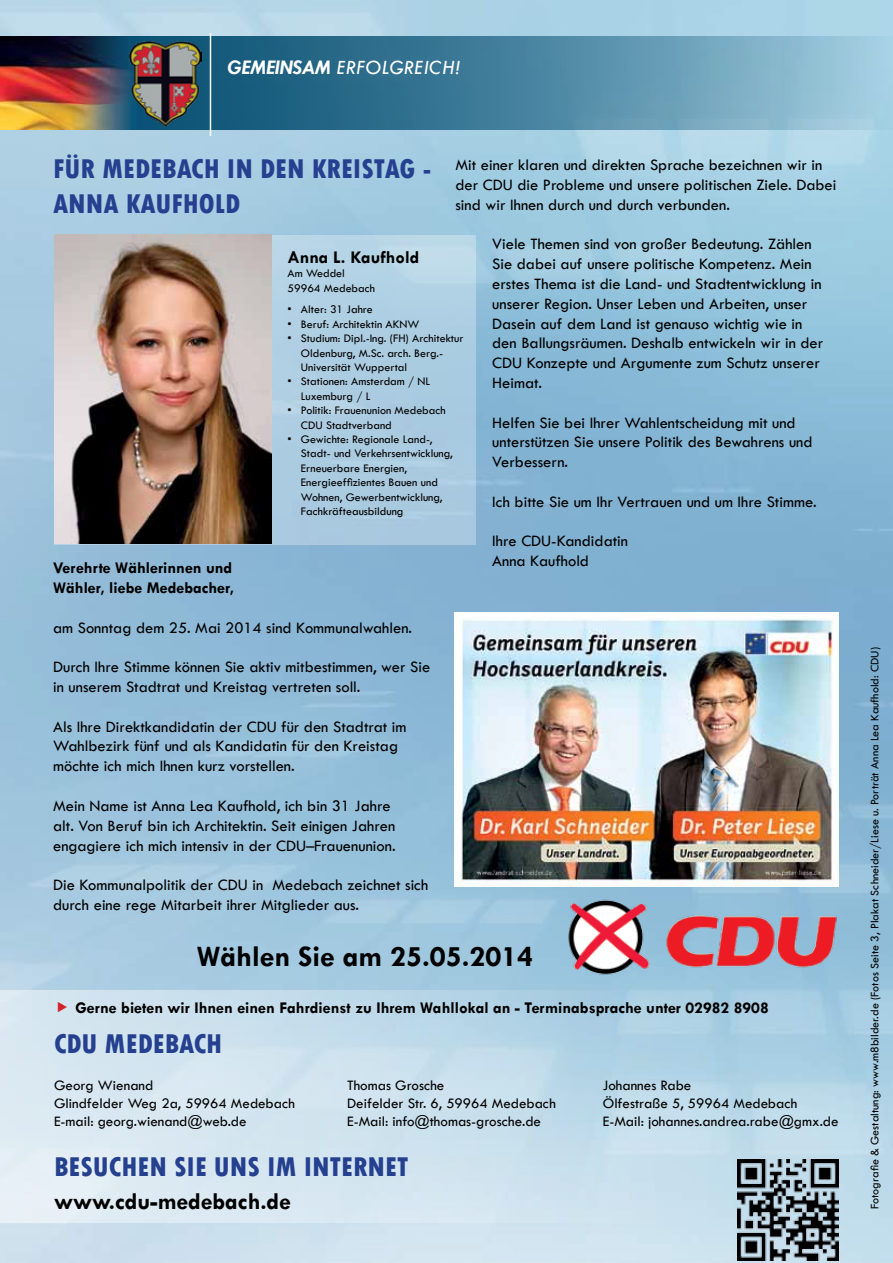
<style>
.page{position:relative;width:893px;height:1263px;background:#fff}
.page>*{position:absolute;margin:0;border:0;box-sizing:border-box;transform-origin:0 0}
.t1{font:700 30px "Tw Cen";color:#000}
.t2{font:800 condensed 28.5px/34.2px "Tw Cen";color:#25408f}
.t3{font:700 24px "Tw Cen";color:#000}
.t4{font:italic 21px "Tw Cen";color:#fff}
.t5{font:700 18px "Tw Cen";color:#000}
.t6{font:16.5px/19.8px "Tw Cen";color:#000}
.t7{font:700 16.5px/19.8px "Tw Cen";color:#000}
.t8{font:15px/18px "Tw Cen";color:#000}
.t9{font:12px/14.4px "Tw Cen";color:#000}
.s1{font-weight:700}
</style>
<div class="page">
<img style="left:0;top:0;width:893px;height:1263px">
<svg style="left:0;top:991px;width:844px;height:232px;background:#c9dfec"></svg>
<div style="left:54px;top:235px;width:421px;height:310px;background:linear-gradient(to bottom,#b6d5e6,#a6c7de)"></div>
<img style="left:54px;top:235px;width:217px;height:309px">
<img style="left:738px;top:1159px;width:101px;height:101px">
<img style="left:667px;top:901px;width:172px;height:75px">
<img style="left:554px;top:889px;width:113px;height:96px">
<img style="left:454px;top:612px;width:385px;height:274px">
<img style="left:0;top:37px;width:893px;height:92px">
<img style="left:129px;top:42px;width:73px;height:85px">
<hr style="left:210px;top:33px;width:1px;height:103px;background:#fff">
<svg style="left:58px;top:1001px;width:9px;height:11px"></svg>
<p class="t4" style="left:227px;top:54px;width:234px"><span class="s1">GEMEINSAM</span> ERFOLGREICH!</p>
<h2 class="t2" style="left:53px;top:152px;width:380px">FÜR MEDEBACH IN DEN KREISTAG -<br>ANNA KAUFHOLD</h2>
<p class="t6" style="left:455px;top:155px;width:382px">Mit einer klaren und direkten Sprache bezeichnen wir in der CDU die Probleme und unsere politischen Ziele. Dabei sind wir Ihnen durch und durch verbunden.</p>
<p class="t6" style="left:492px;top:234px;width:333px">Viele Themen sind von großer Bedeutung. Zählen Sie dabei auf unsere politische Kompetenz. Mein erstes Thema ist die Land- und Stadtentwicklung in unserer Region. Unser Leben und Arbeiten, unser Dasein auf dem Land ist genauso wichtig wie in den Ballungsräumen. Deshalb entwickeln wir in der CDU Konzepte und Argumente zum Schutz unserer Heimat.</p>
<p class="t6" style="left:492px;top:412px;width:322px">Helfen Sie bei Ihrer Wahlentscheidung mit und unterstützen Sie unsere Politik des Bewahrens und<br>Verbessern.</p>
<p class="t6" style="left:492px;top:492px;width:326px">Ich bitte Sie um Ihr Vertrauen und um Ihre Stimme.</p>
<p class="t6" style="left:492px;top:531px;width:137px">Ihre CDU-Kandidatin<br>Anna Kaufhold</p>
<p class="t5" style="left:287px;top:246px;width:133px">Anna L. Kaufhold</p>
<p class="t9" style="left:287px;top:266px;width:89px">Am Weddel<br>59964 Medebach</p>
<p class="t9" style="left:287px;top:302px;width:87px">• Alter: 31 Jahre</p>
<p class="t9" style="left:287px;top:317px;width:133px">• Beruf: Architektin AKNW</p>
<p class="t9" style="left:301px;top:331px;width:164px;text-indent:-14px">• Studium: Dipl.-Ing. (FH) Architektur<br>Oldenburg, M.Sc. arch. Berg.-<br>Universität Wuppertal</p>
<p class="t9" style="left:301px;top:374px;width:131px;text-indent:-14px">• Stationen: Amsterdam / NL<br>Luxemburg / L</p>
<p class="t9" style="left:301px;top:403px;width:146px;text-indent:-14px">• Politik: Frauenunion Medebach<br>CDU Stadtverband</p>
<p class="t9" style="left:301px;top:432px;width:153px;text-indent:-14px">• Gewichte: Regionale Land-,<br>Stadt- und Verkehrsentwicklung,<br>Erneuerbare Energien,<br>Energieeffizientes Bauen und<br>Wohnen, Gewerbentwicklung,<br>Fachkräfteausbildung</p>
<p class="t7" style="left:53px;top:558px;width:182px">Verehrte Wählerinnen und<br>Wähler, liebe Medebacher,</p>
<p class="t6" style="left:53px;top:617px;width:361px">am Sonntag dem 25. Mai 2014 sind Kommunalwahlen.</p>
<p class="t6" style="left:53px;top:657px;width:379px">Durch Ihre Stimme können Sie aktiv mitbestimmen, wer Sie in unserem Stadtrat und Kreistag vertreten soll.</p>
<p class="t6" style="left:53px;top:716px;width:355px">Als Ihre Direktkandidatin der CDU für den Stadtrat im<br>Wahlbezirk fünf und als Kandidatin für den Kreistag möchte ich mich Ihnen kurz vorstellen.</p>
<p class="t6" style="left:53px;top:796px;width:344px">Mein Name ist Anna Lea Kaufhold, ich bin 31 Jahre alt. Von Beruf bin ich Architektin. Seit einigen Jahren engagiere ich mich intensiv in der CDU–Frauenunion.</p>
<p class="t6" style="left:53px;top:875px;width:377px">Die Kommunalpolitik der CDU in Medebach zeichnet sich durch eine rege Mitarbeit ihrer Mitglieder aus.</p>
<h1 class="t1" style="left:197px;top:938px;width:338px">Wählen Sie am 25.05.2014</h1>
<p class="t7" style="left:76px;top:997px;width:695px">Gerne bieten wir Ihnen einen Fahrdienst zu Ihrem Wahllokal an - Terminabsprache unter 02982 8908</p>
<h2 class="t2" style="left:54px;top:1027px;width:15px">CDU</h2>
<h2 class="t2" style="left:105px;top:1027px;width:119px">MEDEBACH</h2>
<p class="t8" style="left:54px;top:1076px;width:242px">Georg Wienand<br>Glindfelder Weg 2a, 59964 Medebach<br>E-mail: georg.wienand@web.de</p>
<p class="t8" style="left:603px;top:1076px;width:237px">Johannes Rabe<br>Ölfestraße 5, 59964 Medebach<br>E-Mail: johannes.andrea.rabe@gmx.de</p>
<p class="t8" style="left:347px;top:1076px;width:210px">Thomas Grosche<br>Deifelder Str. 6, 59964 Medebach<br>E-Mail: info@thomas-grosche.de</p>
<h2 class="t2" style="left:54px;top:1150px;width:356px">BESUCHEN SIE UNS IM INTERNET</h2>
<h3 class="t3" style="left:54px;top:1187px;width:238px">www.cdu-medebach.de</h3>
<p class="t9" style="left:867px;top:1209px;width:563px;rotate:-90deg">Fotografie &amp; Gestaltung: www.m8bilder.de (Fotos Seite 3, Plakat Schneider/Liese u. Porträt Anna Lea Kaufhold: CDU)</p>
</div>
